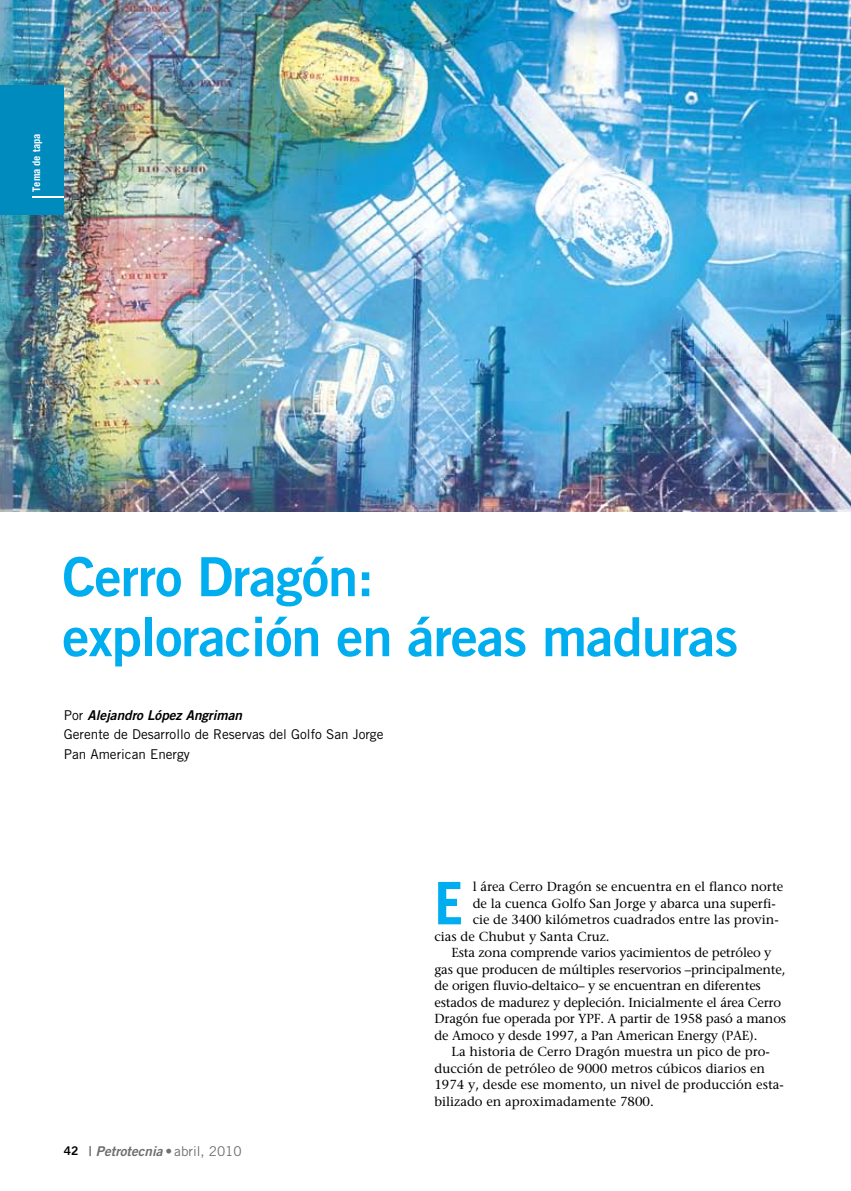
<style>
.page{position:relative;width:851px;height:1191px;background:#fff}
.page>*{position:absolute;margin:0;border:0;box-sizing:border-box;transform-origin:0 0}
.t1{font:700 58.8px "Trade Gothic";color:#00aeef}
.t2{font:54px/60px "Trade Gothic Bold Two";letter-spacing:-.015em;color:#00aeef}
.t3{font:13.5px/19.5px "Trade Gothic";color:#000}
.t4{font:italic 13.5px "Trade Gothic Bold Two";color:#000}
.t5{font:italic 13.5px "Trade Gothic Bold Two";color:#6d6f71}
.t6{font:13.05px "Stone Serif";color:#000}
.t7{font:12px "Trade Gothic Bold Two";color:#000}
.t8{font:700 10.5px "Trade Gothic";color:#fff}
.s1{font-family:"Trade Gothic";font-style:normal}
.s2{font-size:13.5px;color:#6d6f71}
.s3{font-style:normal}
</style>
<div class="page">
<img style="left:0;top:0;width:850px;height:512px">
<div style="left:0;top:85px;width:64px;height:129px;background:#008bbf"></div>
<hr style="left:32px;top:197px;width:32px;height:1px;background:#fff">
<p class="t8" style="left:30px;top:192px;width:60px;rotate:-90deg">Tema de tapa</p>
<h2 class="t2" style="left:62px;top:546px;width:677px">Cerro Dragón:<br>exploración en áreas maduras</h2>
<p class="t4" style="left:64px;top:706px;width:180px"><span class="s1">Por</span> Alejandro López Angriman</p>
<p class="t3" style="left:64px;top:724px;width:321px">Gerente de Desarrollo de Reservas del Golfo San Jorge<br>Pan American Energy</p>
<p class="t7" style="left:64px;top:1143px;width:29px">42 <span class="s2">|</span></p>
<p class="t5" style="left:96px;top:1142px;width:147px">Petrotecnia <span class="s3">•</span> <span class="s1">abril, 2010</span></p>
<h1 class="t1" style="left:434px;top:867px;width:31px">E</h1>
<p class="t6" style="left:472px;top:878px;width:312px">l área Cerro Dragón se encuentra en el flanco norte</p>
<p class="t6" style="left:472px;top:895px;width:305px">de la cuenca Golfo San Jorge y abarca una superfi-</p>
<p class="t6" style="left:472px;top:911px;width:307px">cie de 3400 kilómetros cuadrados entre las provin-</p>
<p class="t6" style="left:434px;top:928px;width:177px">cias de Chubut y Santa Cruz.</p>
<p class="t6" style="left:451px;top:944px;width:321px">Esta zona comprende varios yacimientos de petróleo y</p>
<p class="t6" style="left:434px;top:961px;width:352px">gas que producen de múltiples reservorios –principalmente,</p>
<p class="t6" style="left:434px;top:977px;width:328px">de origen fluvio-deltaico– y se encuentran en diferentes</p>
<p class="t6" style="left:434px;top:994px;width:348px">estados de madurez y depleción. Inicialmente el área Cerro</p>
<p class="t6" style="left:434px;top:1010px;width:353px">Dragón fue operada por YPF. A partir de 1958 pasó a manos</p>
<p class="t6" style="left:434px;top:1027px;width:324px">de Amoco y desde 1997, a Pan American Energy (PAE).</p>
<p class="t6" style="left:451px;top:1043px;width:320px">La historia de Cerro Dragón muestra un pico de pro-</p>
<p class="t6" style="left:434px;top:1060px;width:332px">ducción de petróleo de 9000 metros cúbicos diarios en</p>
<p class="t6" style="left:434px;top:1076px;width:351px">1974 y, desde ese momento, un nivel de producción esta-</p>
<p class="t6" style="left:434px;top:1093px;width:221px">bilizado en aproximadamente 7800.</p>
</div>
